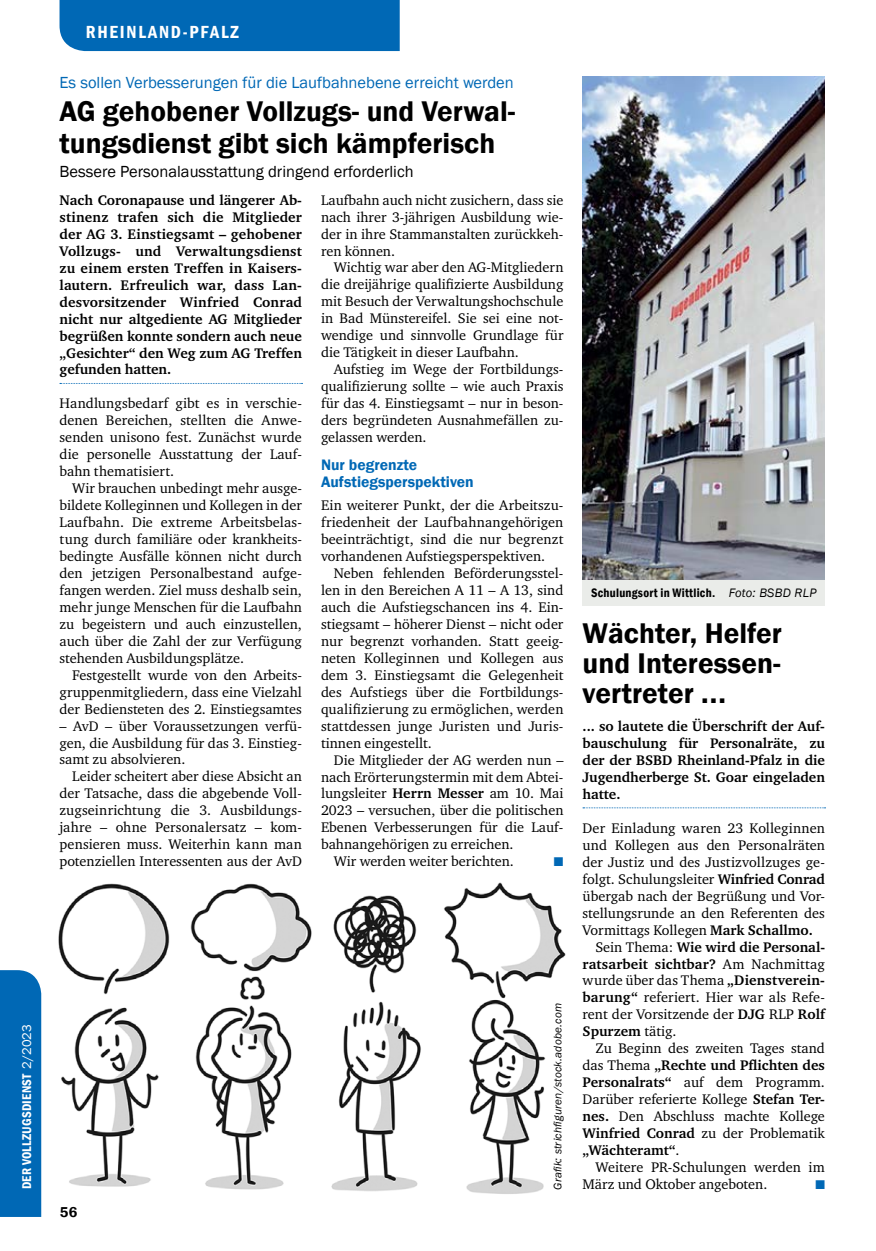
<style>
.page{position:relative;width:876px;height:1251px;background:#fff}
.page>*{position:absolute;margin:0;border:0;box-sizing:border-box;transform-origin:0 0}
.t1{font:600 29.25px/30px "Franklin Gothic";color:#000;text-align:justify}
.t2{font:600 condensed 18px "Franklin Gothic";letter-spacing:.1em;color:#fff}
.t3{font:16.5px "Franklin Gothic";color:#0068b5}
.t4{font:16.5px "Franklin Gothic";color:#000}
.t5{font:600 15.6px/17px "Franklin Gothic";color:#0068b5}
.t6{font:600 14.7px "Franklin Gothic";color:#000}
.t7{font:14.25px "Charter ITC";color:#000}
.t8{font:700 14.25px/17px "Charter ITC";color:#000;text-align:justify}
.t9{font:600 condensed 13.05px "Franklin Gothic";letter-spacing:.015em;color:#fff}
.t10{font:600 condensed 12.6px "Franklin Gothic";letter-spacing:.02em;color:#000}
.t11{font:12.6px "Zapf Dingbats";color:#0068b5}
.t12{font:italic 11.25px "Franklin Gothic";letter-spacing:.02em;color:#000}
.s1{font-weight:400;font-stretch:normal}
.s2{font-weight:700}
.s3{font-weight:400;font-style:italic;font-stretch:normal}
.s4{font-weight:400}
</style>
<div class="page">
<div style="left:0;top:970px;width:41px;height:246px;background:#0068b5"></div>
<div style="left:60px;top:0;width:340px;height:51px;background:#0068b5"></div>
<svg style="left:583px;top:807px;width:243px;height:1px"></svg>
<img style="left:583px;top:77px;width:242px;height:502px">
<div style="left:583px;top:579px;width:242px;height:26px;background:#eaece9"></div>
<img style="left:58px;top:882px;width:508px;height:312px">
<svg style="left:60px;top:383px;width:243px;height:1px"></svg>
<p class="t9" style="left:18px;top:1188px;width:166px;rotate:-90deg">DER VOLLZUGSDIENST <span class="s1">2/2023</span></p>
<p class="t2" style="left:86px;top:20px;width:155px">RHEINLAND-PFALZ</p>
<p class="t3" style="left:60px;top:72px;width:456px">Es sollen Verbesserungen für die Laufbahnebene erreicht werden</p>
<p class="t1" style="left:60px;top:96px;width:457px;line-height:31.5px">AG gehobener Vollzugs- und Verwal&shy;tungsdienst gibt sich kämpferisch</p>
<p class="t4" style="left:60px;top:161px;width:356px">Bessere Personalausstattung dringend erforderlich</p>
<p class="t8" style="left:60px;top:192px;width:244px">Nach Coronapause und längerer Ab&shy;stinenz trafen sich die Mitglieder der AG 3. Einstiegsamt – gehobener Vollzugs- und Verwaltungsdienst zu einem ersten Treffen in Kaisers&shy;lautern. Erfreulich war, dass Lan&shy;desvorsitzender Winfried Conrad nicht nur altgediente AG Mitglieder begrüßen konnte sondern auch neue „Gesichter“ den Weg zum AG Treffen gefunden hatten.</p>
<p class="t7" style="left:60px;top:394px;width:244px">Handlungsbedarf gibt es in verschie-</p>
<p class="t7" style="left:60px;top:411px;width:243px">denen Bereichen, stellten die Anwe-</p>
<p class="t7" style="left:60px;top:428px;width:244px">senden unisono fest. Zunächst wurde</p>
<p class="t7" style="left:60px;top:445px;width:244px">die personelle Ausstattung der Lauf-</p>
<p class="t7" style="left:60px;top:462px;width:116px">bahn thematisiert.</p>
<p class="t7" style="left:72px;top:479px;width:231px">Wir brauchen unbedingt mehr ausge-</p>
<p class="t7" style="left:60px;top:496px;width:244px">bildete Kolleginnen und Kollegen in der</p>
<p class="t7" style="left:60px;top:513px;width:243px">Laufbahn. Die extreme Arbeitsbelas-</p>
<p class="t7" style="left:60px;top:530px;width:244px">tung durch familiäre oder krankheits-</p>
<p class="t7" style="left:60px;top:547px;width:244px">bedingte Ausfälle können nicht durch</p>
<p class="t7" style="left:60px;top:564px;width:244px">den jetzigen Personalbestand aufge-</p>
<p class="t7" style="left:60px;top:581px;width:244px">fangen werden. Ziel muss deshalb sein,</p>
<p class="t7" style="left:60px;top:598px;width:244px">mehr junge Menschen für die Laufbahn</p>
<p class="t7" style="left:60px;top:615px;width:244px">zu begeistern und auch einzustellen,</p>
<p class="t7" style="left:60px;top:632px;width:244px">auch über die Zahl der zur Verfügung</p>
<p class="t7" style="left:60px;top:649px;width:186px">stehenden Ausbildungsplätze.</p>
<p class="t7" style="left:72px;top:665px;width:231px">Festgestellt wurde von den Arbeits-</p>
<p class="t7" style="left:60px;top:682px;width:244px">gruppenmitgliedern, dass eine Vielzahl</p>
<p class="t7" style="left:60px;top:699px;width:244px">der Bediensteten des 2. Einstiegsamtes</p>
<p class="t7" style="left:60px;top:716px;width:244px">– AvD – über Voraussetzungen verfü-</p>
<p class="t7" style="left:60px;top:733px;width:244px">gen, die Ausbildung für das 3. Einstieg-</p>
<p class="t7" style="left:60px;top:750px;width:127px">samt zu absolvieren.</p>
<p class="t7" style="left:72px;top:767px;width:231px">Leider scheitert aber diese Absicht an</p>
<p class="t7" style="left:60px;top:784px;width:244px">der Tatsache, dass die abgebende Voll-</p>
<p class="t7" style="left:60px;top:801px;width:244px">zugseinrichtung die 3. Ausbildungs-</p>
<p class="t7" style="left:60px;top:818px;width:244px">jahre – ohne Personalersatz – kom-</p>
<p class="t7" style="left:60px;top:835px;width:244px">pensieren muss. Weiterhin kann man</p>
<p class="t7" style="left:60px;top:852px;width:244px">potenziellen Interessenten aus der AvD</p>
<p class="t7" style="left:321px;top:191px;width:244px">Laufbahn auch nicht zusichern, dass sie</p>
<p class="t7" style="left:321px;top:208px;width:244px">nach ihrer 3-jährigen Ausbildung wie-</p>
<p class="t7" style="left:321px;top:225px;width:244px">der in ihre Stammanstalten zurückkeh-</p>
<p class="t7" style="left:321px;top:242px;width:76px">ren können.</p>
<p class="t7" style="left:334px;top:259px;width:231px">Wichtig war aber den AG-Mitgliedern</p>
<p class="t7" style="left:321px;top:275px;width:244px">die dreijährige qualifizierte Ausbildung</p>
<p class="t7" style="left:321px;top:292px;width:244px">mit Besuch der Verwaltungshochschule</p>
<p class="t7" style="left:321px;top:309px;width:244px">in Bad Münstereifel. Sie sei eine not-</p>
<p class="t7" style="left:321px;top:326px;width:244px">wendige und sinnvolle Grundlage für</p>
<p class="t7" style="left:321px;top:343px;width:199px">die Tätigkeit in dieser Laufbahn.</p>
<p class="t7" style="left:334px;top:360px;width:231px">Aufstieg im Wege der Fortbildungs-</p>
<p class="t7" style="left:321px;top:377px;width:244px">qualifizierung sollte – wie auch Praxis</p>
<p class="t7" style="left:321px;top:394px;width:244px">für das 4. Einstiegsamt – nur in beson-</p>
<p class="t7" style="left:321px;top:411px;width:244px">ders begründeten Ausnahmefällen zu-</p>
<p class="t7" style="left:321px;top:428px;width:107px">gelassen werden.</p>
<p class="t5" style="left:321px;top:456px;width:154px">Nur begrenzte<br>Aufstiegsperspektiven</p>
<p class="t7" style="left:321px;top:496px;width:244px">Ein weiterer Punkt, der die Arbeitszu-</p>
<p class="t7" style="left:321px;top:513px;width:244px">friedenheit der Laufbahnangehörigen</p>
<p class="t7" style="left:321px;top:530px;width:244px">beeinträchtigt, sind die nur begrenzt</p>
<p class="t7" style="left:321px;top:547px;width:226px">vorhandenen Aufstiegsperspektiven.</p>
<p class="t7" style="left:334px;top:564px;width:231px">Neben fehlenden Beförderungsstel-</p>
<p class="t7" style="left:321px;top:581px;width:244px">len in den Bereichen A 11 – A 13, sind</p>
<p class="t7" style="left:321px;top:598px;width:244px">auch die Aufstiegschancen ins 4. Ein-</p>
<p class="t7" style="left:321px;top:615px;width:244px">stiegsamt – höherer Dienst – nicht oder</p>
<p class="t7" style="left:321px;top:632px;width:244px">nur begrenzt vorhanden. Statt geeig-</p>
<p class="t7" style="left:321px;top:649px;width:244px">neten Kolleginnen und Kollegen aus</p>
<p class="t7" style="left:321px;top:666px;width:244px">dem 3. Einstiegsamt die Gelegenheit</p>
<p class="t7" style="left:321px;top:682px;width:244px">des Aufstiegs über die Fortbildungs-</p>
<p class="t7" style="left:321px;top:699px;width:244px">qualifizierung zu ermöglichen, werden</p>
<p class="t7" style="left:321px;top:716px;width:243px">stattdessen junge Juristen und Juris-</p>
<p class="t7" style="left:321px;top:733px;width:112px">tinnen eingestellt.</p>
<p class="t7" style="left:334px;top:750px;width:231px">Die Mitglieder der AG werden nun –</p>
<p class="t7" style="left:321px;top:767px;width:244px">nach Erörterungstermin mit dem Abtei-</p>
<p class="t7" style="left:321px;top:784px;width:244px">lungsleiter <span class="s2">Herrn Messer</span> am 10. Mai</p>
<p class="t7" style="left:321px;top:801px;width:244px">2023 – versuchen, über die politischen</p>
<p class="t7" style="left:321px;top:818px;width:244px">Ebenen Verbesserungen für die Lauf-</p>
<p class="t7" style="left:321px;top:835px;width:194px">bahnangehörigen zu erreichen.</p>
<p class="t7" style="left:334px;top:852px;width:182px">Wir werden weiter berichten.</p>
<p class="t11" style="left:554px;top:855px;width:11px">■</p>
<p class="t6" style="left:60px;top:1202px;width:19px">56</p>
<p class="t12" style="left:551px;top:1189px;width:188px;rotate:-90deg">Grafik: strichfiguren/stock.adobe.com</p>
<p class="t10" style="left:591px;top:584px;width:227px">Schulungsort in Wittlich. <span class="s3">Foto: BSBD RLP</span></p>
<p class="t1" style="left:583px;top:618px;width:201px">Wächter, Helfer und Interessen&shy;vertreter ...</p>
<p class="t8" style="left:583px;top:717px;width:244px">... so lautete die Überschrift der Auf&shy;bauschulung für Personalräte, zu der der BSBD Rheinland-Pfalz in die Jugendherberge St. Goar eingeladen hatte.</p>
<p class="t7" style="left:583px;top:819px;width:244px">Der Einladung waren 23 Kolleginnen</p>
<p class="t7" style="left:583px;top:835px;width:244px">und Kollegen aus den Personalräten</p>
<p class="t7" style="left:583px;top:852px;width:244px">der Justiz und des Justizvollzuges ge-</p>
<p class="t7" style="left:583px;top:869px;width:244px">folgt. Schulungsleiter <span class="s2">Winfried Conrad</span></p>
<p class="t7" style="left:583px;top:886px;width:244px">übergab nach der Begrüßung und Vor-</p>
<p class="t7" style="left:583px;top:903px;width:244px">stellungsrunde an den Referenten des</p>
<p class="t7" style="left:583px;top:920px;width:232px">Vormittags Kollegen <span class="s2">Mark Schallmo.</span></p>
<p class="t8" style="left:595px;top:938px;width:231px"><span class="s4">Sein Thema:</span> Wie wird die Personal-</p>
<p class="t8" style="left:583px;top:955px;width:244px">ratsarbeit sichtbar? <span class="s4">Am Nachmittag</span></p>
<p class="t7" style="left:583px;top:971px;width:244px">wurde über das Thema <span class="s2">„Dienstverein-</span></p>
<p class="t7" style="left:583px;top:988px;width:244px"><span class="s2">barung“</span> referiert. Hier war als Refe-</p>
<p class="t7" style="left:583px;top:1005px;width:244px">rent der Vorsitzende der <span class="s2">DJG</span> RLP <span class="s2">Rolf</span></p>
<p class="t8" style="left:583px;top:1022px;width:96px">Spurzem <span class="s4">tätig.</span></p>
<p class="t7" style="left:595px;top:1039px;width:231px">Zu Beginn des zweiten Tages stand</p>
<p class="t8" style="left:583px;top:1056px;width:244px"><span class="s4">das Thema</span> „Rechte und Pflichten des</p>
<p class="t7" style="left:583px;top:1073px;width:244px"><span class="s2">Personalrats“</span> auf dem Programm.</p>
<p class="t7" style="left:583px;top:1090px;width:244px">Darüber referierte Kollege <span class="s2">Stefan Ter-</span></p>
<p class="t7" style="left:583px;top:1107px;width:244px"><span class="s2">nes.</span> Den Abschluss machte Kollege</p>
<p class="t7" style="left:583px;top:1123px;width:244px"><span class="s2">Winfried Conrad</span> zu der Problematik</p>
<p class="t8" style="left:583px;top:1141px;width:98px">„Wächteramt“<span class="s4">.</span></p>
<p class="t7" style="left:595px;top:1157px;width:231px">Weitere PR-Schulungen werden im</p>
<p class="t7" style="left:583px;top:1174px;width:186px">März und Oktober angeboten.</p>
<p class="t11" style="left:815px;top:1178px;width:11px">■</p>
</div>
